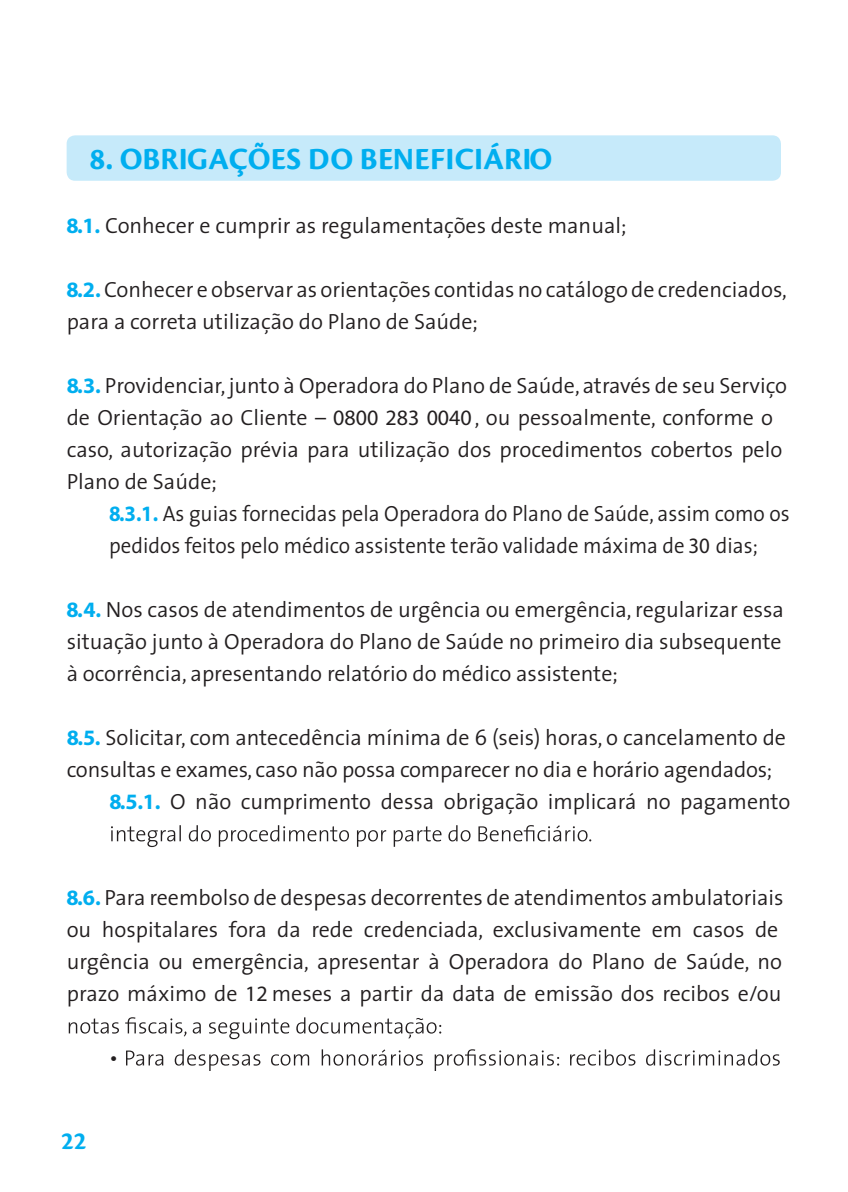
<style>
.page{position:relative;width:848px;height:1192px;background:#fff}
.page>*{position:absolute;margin:0;border:0;box-sizing:border-box;transform-origin:0 0}
.t1{font:700 32px "Cronos Pro";letter-spacing:.005em;color:#00aeef}
.t2{font:700 26px "Cronos Pro";color:#00aeef}
.t3{font:22px/32px "The Sans Semi Light Plain";color:#231f20}
.t4{font:22px "The Sans Semi Light Plain";color:#231f20;scale:.95 1}
.s1{font-family:"Myriad Pro";font-weight:700;color:#00aeef}
.s2{font-family:"Myriad Pro"}
</style>
<div class="page">
<div style="left:67px;top:135px;width:714px;height:46px;background:#c6eafa;border-radius:9px"></div>
<svg style="left:111px;top:825px;width:480px;height:22px"></svg>
<svg style="left:69px;top:1017px;width:372px;height:22px"></svg>
<svg style="left:126px;top:1049px;width:654px;height:21px"></svg>
<p class="t1" style="left:89px;top:140px;width:464px">8. OBRIGAÇÕES DO BENEFICIÁRIO</p>
<p class="t3" style="left:67px;top:209px;width:561px"><span class="s1">8.1.</span> Conhecer e cumprir as regulamentações deste manual;</p>
<p class="t3" style="left:67px;top:273px;width:722px"><span class="s1">8.2.</span>Conhecer e observar as orientações contidas no catálogo de credenciados, para a correta utilização do Plano de Saúde;</p>
<p class="t3" style="left:67px;top:369px;width:722px"><span class="s1">8.3.</span> Providenciar, junto à Operadora do Plano de Saúde, através de seu Serviço</p>
<p class="t3" style="left:67px;top:401px;width:708px">de Orientação ao Cliente – <span class="s2">0800 283 0040</span> , ou pessoalmente, conforme o</p>
<p class="t3" style="left:67px;top:433px;width:717px">caso, autorização prévia para utilização dos procedimentos cobertos pelo</p>
<p class="t3" style="left:67px;top:465px;width:152px">Plano de Saúde;</p>
<p class="t4" style="left:109px;top:495px;width:718px"><span class="s1">8.3.1.</span> As guias fornecidas pela Operadora do Plano de Saúde, assim como os</p>
<p class="t4" style="left:109px;top:527px;width:684px">pedidos feitos pelo médico assistente terão validade máxima de <span class="s2">30</span> dias;</p>
<p class="t3" style="left:67px;top:593px;width:719px;text-align:justify"><span class="s1">8.4.</span> Nos casos de atendimentos de urgência ou emergência, regularizar essa situação junto à Operadora do Plano de Saúde no primeiro dia subsequente à ocorrência, apresentando relatório do médico assistente;</p>
<p class="t3" style="left:67px;top:721px;width:721px"><span class="s1">8.5.</span> Solicitar, com antecedência mínima de 6 (seis) horas, o cancelamento de</p>
<p class="t3" style="left:67px;top:753px;width:707px">consultas e exames, caso não possa comparecer no dia e horário agendados;</p>
<p class="t3" style="left:109px;top:785px;width:683px"><span class="s1">8.5.1.</span> O não cumprimento dessa obrigação implicará no pagamento</p>
<p class="t3" style="left:67px;top:881px;width:719px"><span class="s1">8.6.</span> Para reembolso de despesas decorrentes de atendimentos ambulatoriais ou hospitalares fora da rede credenciada, exclusivamente em casos de urgência ou emergência, apresentar à Operadora do Plano de Saúde, no prazo máximo de <span class="s2">12</span> meses a partir da data de emissão dos recibos e/ou</p>
<p class="t3" style="left:109px;top:1041px;width:11px">•</p>
<p class="t2" style="left:61px;top:1125px;width:27px">22</p>
</div>
